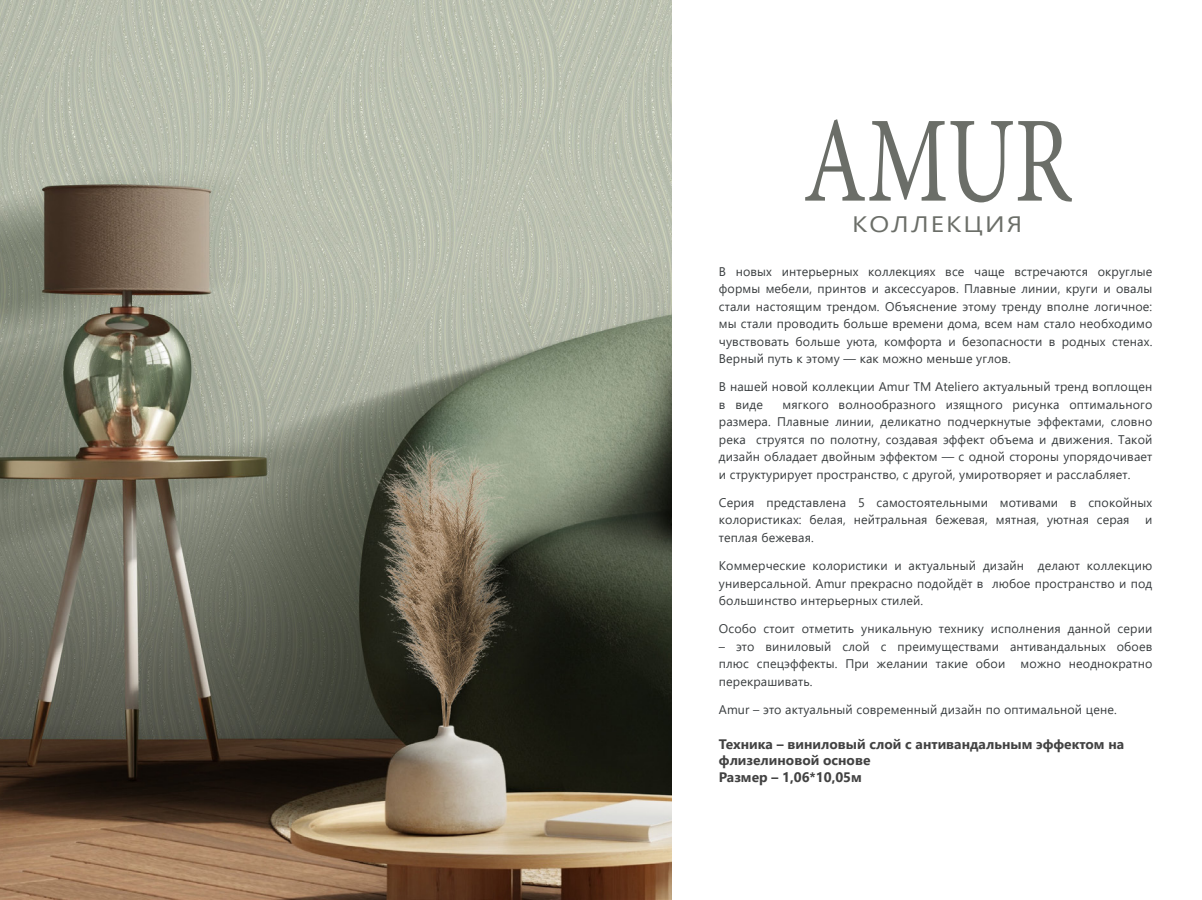
<style>
.page{position:relative;width:1202px;height:900px;background:#fff}
.page>*{position:absolute;margin:0;border:0;box-sizing:border-box;transform-origin:0 0}
.t1{font:122.38px "Minion Pro";color:#6b6e68;scale:.75 1}
.t2{font:22.38px "Segoe UI";letter-spacing:.08em;color:#6b6e68;scale:1.18 1}
.t3{font:700 13.75px/16.5px "Segoe UI";color:#424242}
.t4{font:12.5px/17.5px "Segoe UI";letter-spacing:.01em;color:#393d3f;text-align:justify}
</style>
<div class="page">
<img style="left:0;top:0;width:671px;height:900px">
<p class="t1" style="left:803px;top:80px;width:358px">AMUR</p>
<p class="t2" style="left:851px;top:203px;width:146px">КОЛЛЕКЦИЯ</p>
<p class="t4" style="left:718px;top:261px;width:435px">В новых интерьерных коллекциях все чаще встречаются округлые формы мебели, принтов и аксессуаров. Плавные линии, круги и овалы стали настоящим трендом. Объяснение этому тренду вполне логичное: мы стали проводить больше времени дома, всем нам стало необходимо чувствовать больше уюта, комфорта и безопасности в родных стенах.<br>Верный путь к этому — как можно меньше углов.</p>
<p class="t4" style="left:718px;top:377px;width:435px">В нашей новой коллекции Amur ТМ Ateliero актуальный тренд воплощен в виде</p>
<p class="t4" style="left:718px;top:395px;width:435px;text-indent:64px">мягкого волнообразного изящного рисунка оптимального размера. Плавные линии, деликатно подчеркнутые эффектами, словно река струятся по полотну, создавая эффект объема и движения. Такой дизайн обладает двойным эффектом — с одной стороны упорядочивает и структурирует пространство, с другой, умиротворяет и расслабляет.</p>
<p class="t4" style="left:718px;top:493px;width:435px">Серия представлена 5 самостоятельными мотивами в спокойных колористиках: белая, нейтральная бежевая, мятная, уютная серая и теплая бежевая.</p>
<p class="t4" style="left:718px;top:556px;width:435px">Коммерческие колористики и актуальный дизайн делают коллекцию универсальной. Amur прекрасно подойдёт в любое пространство и под большинство интерьерных стилей.</p>
<p class="t4" style="left:718px;top:619px;width:435px">Особо стоит отметить уникальную технику исполнения данной серии</p>
<p class="t4" style="left:718px;top:636px;width:435px">– это виниловый слой с преимуществами антивандальных обоев плюс спецэффекты. При желании такие обои можно неоднократно перекрашивать.</p>
<p class="t4" style="left:718px;top:700px;width:399px">Amur – это актуальный современный дизайн по оптимальной цене.</p>
<p class="t3" style="left:718px;top:735px;width:407px">Техника – виниловый слой с антивандальным эффектом на флизелиновой основе</p>
<p class="t3" style="left:718px;top:768px;width:144px">Размер – 1,06*10,05м</p>
</div>
